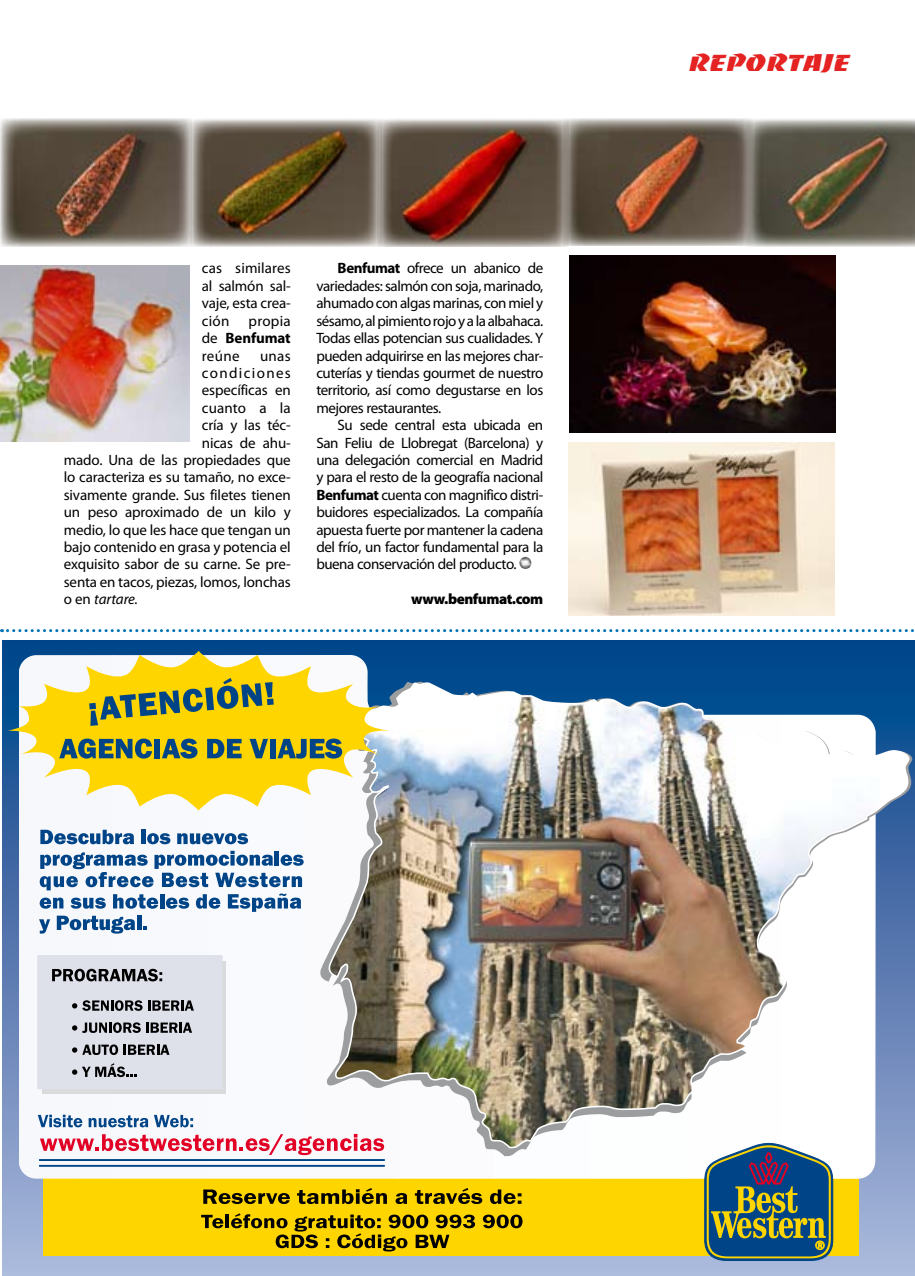
<style>
.page{position:relative;width:915px;height:1276px;background:#fff}
.page>*{position:absolute;margin:0;border:0;box-sizing:border-box;transform-origin:0 0}
.t1{font:22.5px "Baccarat Wide";letter-spacing:-.02em;color:#e42322}
.t2{font:15px/17.4px "Myriad Pro";letter-spacing:-.01em;color:#000;text-align:justify}
.t3{font:900 15px "Myriad Pro";letter-spacing:-.03em;color:#000}
.t4{font:15px "Myriad Pro";letter-spacing:.09em;color:#000}
.t5{font:italic 15px "Myriad Pro";letter-spacing:-.01em;color:#000}
.t6{font:15px "Myriad Pro";letter-spacing:.01em;color:#000}
.s1{font-weight:700}
.s2{font-style:normal}
</style>
<div class="page">
<img style="left:752px;top:119px;width:162px;height:127px">
<img style="left:568px;top:443px;width:266px;height:173px">
<img style="left:565px;top:118px;width:187px;height:128px">
<img style="left:0;top:118px;width:191px;height:129px">
<img style="left:189px;top:118px;width:188px;height:128px">
<img style="left:377px;top:119px;width:191px;height:128px">
<img style="left:569px;top:256px;width:266px;height:177px">
<svg style="left:519px;top:556px;width:12px;height:13px"></svg>
<img style="left:0;top:266px;width:189px;height:176px">
<svg style="left:2px;top:629px;width:912px;height:3px"></svg>
<div style="left:3px;top:640px;width:911px;height:634px;background:linear-gradient(to bottom,#003f86,#b0b6db)"></div>
<hr style="left:3px;top:1273px;width:911px;height:3px;background:#adbdde">
<div style="left:43px;top:1177px;width:815px;height:78px;background:#ffd500"></div>
<div style="left:19px;top:655px;width:95px;height:523px;background:#f7f8fc"></div>
<div style="left:114px;top:655px;width:95px;height:523px;background:#f8f9fc"></div>
<div style="left:209px;top:655px;width:95px;height:523px;background:#f9fafd"></div>
<div style="left:304px;top:655px;width:95px;height:523px;background:#fafafd"></div>
<svg style="left:399px;top:655px;width:95px;height:523px;fill:#004a8d"></svg>
<svg style="left:494px;top:655px;width:95px;height:523px;fill:#004a8d"></svg>
<svg style="left:589px;top:655px;width:96px;height:523px;fill:#004a8d"></svg>
<svg style="left:685px;top:655px;width:95px;height:523px;background:#24629c"></svg>
<svg style="left:780px;top:655px;width:94px;height:523px;fill:#00498c"></svg>
<hr style="left:874px;top:655px;width:1px;height:523px;background:#fff">
<svg style="left:39px;top:851px;width:264px;height:82px"></svg>
<svg style="left:40px;top:829px;width:94px;height:15px"></svg>
<hr style="left:141px;top:829px;width:4px;height:15px;background:#048">
<svg style="left:147px;top:833px;width:23px;height:11px"></svg>
<svg style="left:177px;top:833px;width:71px;height:11px"></svg>
<div style="left:42px;top:961px;width:184px;height:133px;background:#d9dadb"></div>
<div style="left:38px;top:955px;width:184px;height:133px;background:#dee0ea"></div>
<div style="left:37px;top:955px;width:185px;height:134px;border:1px solid #dee0ea"></div>
<svg style="left:72px;top:1063px;width:64px;height:14px"></svg>
<svg style="left:72px;top:1044px;width:97px;height:11px"></svg>
<svg style="left:72px;top:1022px;width:120px;height:11px"></svg>
<svg style="left:72px;top:1000px;width:70px;height:11px"></svg>
<svg style="left:148px;top:1000px;width:46px;height:10px"></svg>
<svg style="left:52px;top:968px;width:110px;height:13px"></svg>
<img style="left:326px;top:681px;width:584px;height:468px">
<svg style="left:704px;top:1143px;width:128px;height:118px"></svg>
<svg style="left:38px;top:1114px;width:44px;height:13px"></svg>
<svg style="left:89px;top:1115px;width:59px;height:12px"></svg>
<svg style="left:154px;top:1115px;width:39px;height:12px"></svg>
<svg style="left:7px;top:651px;width:383px;height:159px"></svg>
<svg style="left:89px;top:678px;width:185px;height:48px;background:#b7ac26"></svg>
<svg style="left:59px;top:738px;width:93px;height:20px;background:#657d51"></svg>
<div style="left:154px;top:739px;width:6px;height:19px;background:#048"></div>
<svg style="left:162px;top:738px;width:35px;height:20px"></svg>
<svg style="left:207px;top:739px;width:34px;height:19px"></svg>
<svg style="left:249px;top:739px;width:19px;height:19px"></svg>
<div style="left:270px;top:739px;width:5px;height:19px;background:#048"></div>
<svg style="left:277px;top:738px;width:65px;height:20px"></svg>
<svg style="left:40px;top:1134px;width:344px;height:21px"></svg>
<hr style="left:39px;top:1159px;width:345px;height:2px;background:#048">
<hr style="left:39px;top:1165px;width:345px;height:1px;background:#048">
<svg style="left:201px;top:1214px;width:22px;height:14px"></svg>
<hr style="left:225px;top:1214px;width:4px;height:14px;background:#000">
<svg style="left:231px;top:1213px;width:244px;height:38px"></svg>
<svg style="left:482px;top:1214px;width:40px;height:14px"></svg>
<svg style="left:203px;top:1189px;width:87px;height:15px"></svg>
<svg style="left:297px;top:1188px;width:90px;height:16px"></svg>
<svg style="left:395px;top:1193px;width:12px;height:11px"></svg>
<svg style="left:414px;top:1188px;width:68px;height:16px"></svg>
<svg style="left:490px;top:1189px;width:31px;height:15px"></svg>
<svg style="left:914px;top:681px;width:1px;height:475px"></svg>
<p class="t2" style="left:202px;top:259px;width:90px">cas similares al salmón sal&shy;vaje, esta crea&shy;ción</p>
<p class="t2" style="left:202px;top:312px;width:90px;text-indent:47px">propia de <span class="s1">Benfumat </span>reúne</p>
<p class="t2" style="left:260px;top:346px;width:32px">unas</p>
<p class="t4" style="left:202px;top:364px;width:90px">condiciones</p>
<p class="t2" style="left:202px;top:381px;width:90px">específicas en</p>
<p class="t6" style="left:202px;top:398px;width:90px">cuanto a la</p>
<p class="t2" style="left:202px;top:416px;width:90px">cría y las téc-</p>
<p class="t2" style="left:202px;top:433px;width:90px">nicas de ahu-</p>
<p class="t2" style="left:64px;top:451px;width:228px">mado. Una de las propiedades que</p>
<p class="t2" style="left:64px;top:468px;width:228px">lo caracteriza es su tamaño, no exce-</p>
<p class="t2" style="left:64px;top:486px;width:228px">sivamente grande. Sus filetes tienen</p>
<p class="t2" style="left:64px;top:503px;width:228px">un peso aproximado de un kilo y</p>
<p class="t2" style="left:64px;top:520px;width:228px">medio, lo que les hace que tengan un</p>
<p class="t2" style="left:64px;top:538px;width:228px">bajo contenido en grasa y potencia el</p>
<p class="t2" style="left:64px;top:555px;width:228px">exquisito sabor de su carne. Se pre-</p>
<p class="t2" style="left:64px;top:573px;width:228px">senta en tacos, piezas, lomos, lonchas</p>
<p class="t5" style="left:64px;top:590px;width:75px"><span class="s2">o en</span> tartare.</p>
<p class="t2" style="left:316px;top:259px;width:228px;text-indent:21px"><span class="s1">Benfumat</span> ofrece un abanico de variedades: salmón con soja, marinado, ahumado con algas marinas, con miel y sésamo, al pimiento rojo y a la albahaca.<br>Todas ellas potencian sus cualidades. Y pueden adquirirse en las mejores char&shy;cuterías y tiendas gourmet de nuestro territorio, así como degustarse en los mejores restaurantes.</p>
<p class="t2" style="left:316px;top:416px;width:228px;text-indent:21px">Su sede central esta ubicada en San Feliu de Llobregat (Barcelona) y una delegación comercial en Madrid y para el resto de la geografía nacional <span class="s1">Benfumat</span> cuenta con magnifico distri&shy;buidores especializados. La compañía apuesta fuerte por mantener la cadena del frío, un factor fundamental para la buena conservación del producto.</p>
<p class="t3" style="left:411px;top:589px;width:134px">www.benfumat.com</p>
<h1 class="t1" style="left:689px;top:50px;width:163px">REPORTAJE</h1>
</div>
